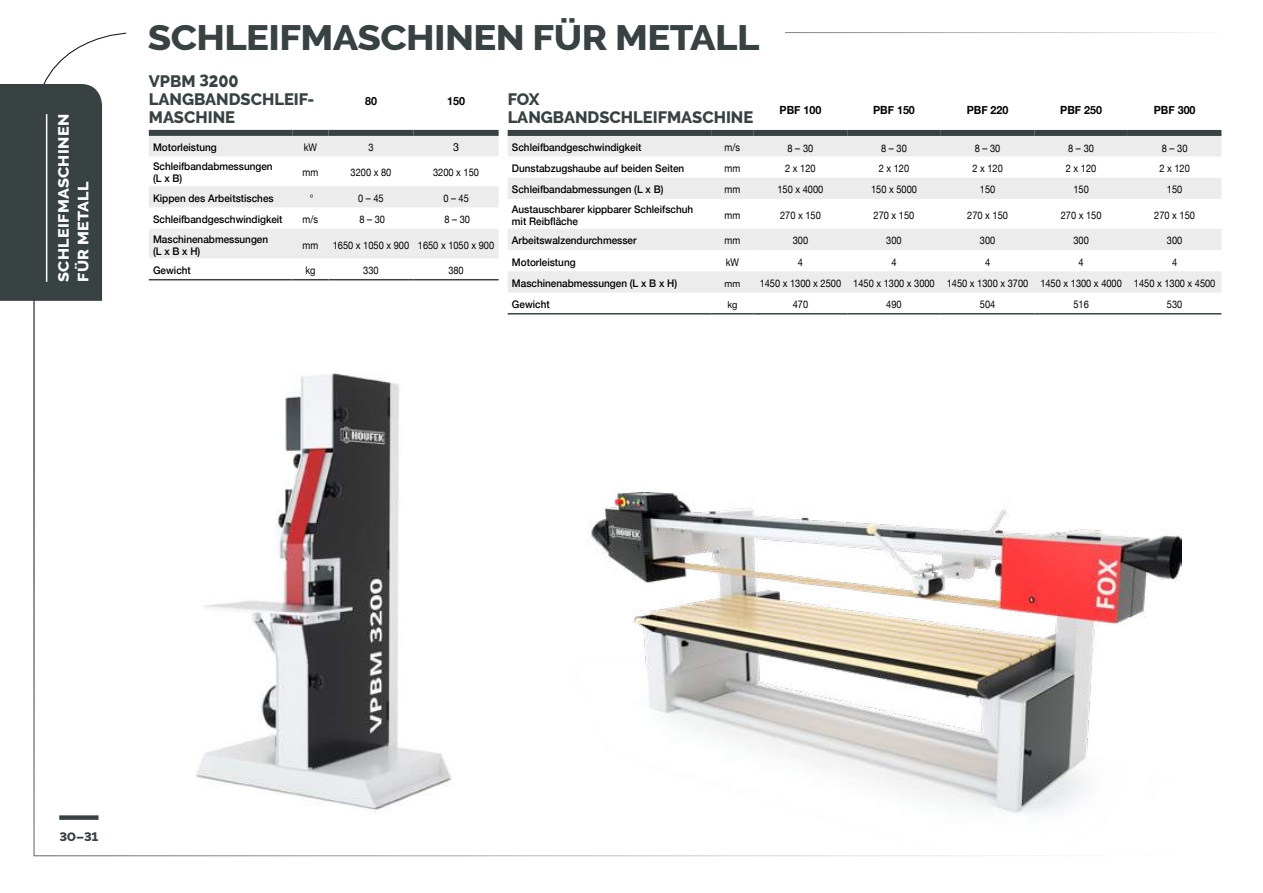
<style>
.page{position:relative;width:1263px;height:893px;background:#fff}
.page>*{position:absolute;margin:0;border:0;box-sizing:border-box;transform-origin:0 0}
.t1{font:800 35.1px "Raleway";letter-spacing:-.015em;color:#384242;scale:1.09 1}
.t2{font:800 16.5px/18px "Raleway";color:#384242}
.t3{font:800 14.85px/19.8px "Raleway";letter-spacing:.02em;color:#fff;scale:1.09 1}
.t4{font:800 12.15px "Raleway";color:#384242;scale:1.09 1}
.t5{font:700 11.25px "Helvetica Neue";color:#000;scale:.95 1}
.t6{font:11.25px "Helvetica Neue";color:#000;scale:.95 1}
.t7{font:500 10.5px/12px "Helvetica Neue";color:#000;scale:.95 1}
.t8{font:10.5px "Helvetica Neue";color:#000;scale:.88 1}
.t9{font:9.45px "Helvetica Neue";color:#000}
.s1{font-size:20.25px}
.s2{font-size:19.8px}
.s3{font-size:11.25px}
</style>
<div class="page">
<div style="left:0;top:84px;width:102px;height:217px;background:#384242"></div>
<div style="left:59px;top:815px;width:40px;height:5px;background:#384242"></div>
<hr style="left:46px;top:114px;width:1px;height:168px;background:#fff">
<svg style="left:149px;top:136px;width:350px;height:122px"></svg>
<div style="left:149px;top:130px;width:143px;height:6px;background:#384242"></div>
<div style="left:292px;top:130px;width:36px;height:6px;background:#384242"></div>
<div style="left:328px;top:130px;width:86px;height:6px;background:#384242"></div>
<div style="left:414px;top:130px;width:85px;height:6px;background:#384242"></div>
<hr style="left:149px;top:279px;width:143px;height:1px;background:#384242">
<hr style="left:292px;top:279px;width:36px;height:1px;background:#384242">
<hr style="left:328px;top:279px;width:86px;height:1px;background:#384242">
<hr style="left:414px;top:279px;width:85px;height:1px;background:#384242">
<svg style="left:508px;top:136px;width:713px;height:157px"></svg>
<div style="left:754px;top:229px;width:467px;height:21px;background:#ececec"></div>
<div style="left:508px;top:130px;width:203px;height:6px;background:#384242"></div>
<div style="left:711px;top:130px;width:43px;height:6px;background:#384242"></div>
<div style="left:754px;top:130px;width:93px;height:6px;background:#384242"></div>
<div style="left:847px;top:130px;width:94px;height:6px;background:#384242"></div>
<div style="left:941px;top:130px;width:93px;height:6px;background:#384242"></div>
<div style="left:1034px;top:130px;width:94px;height:6px;background:#384242"></div>
<div style="left:1128px;top:130px;width:93px;height:6px;background:#384242"></div>
<hr style="left:508px;top:313px;width:203px;height:2px;background:#384242">
<hr style="left:711px;top:313px;width:43px;height:2px;background:#384242">
<hr style="left:754px;top:313px;width:93px;height:2px;background:#384242">
<hr style="left:847px;top:313px;width:94px;height:2px;background:#384242">
<hr style="left:941px;top:313px;width:93px;height:2px;background:#384242">
<hr style="left:1034px;top:313px;width:94px;height:2px;background:#384242">
<hr style="left:1128px;top:313px;width:93px;height:2px;background:#384242">
<img style="left:195px;top:373px;width:257px;height:439px">
<img style="left:590px;top:493px;width:591px;height:320px">
<h3 class="t3" style="left:54px;top:282px;width:155px;rotate:-90deg">SCHLEIFMASCHINEN<br>FÜR METALL</h3>
<h1 class="t1" style="left:148px;top:18px;width:563px">SCHLEIFMASCHINEN FÜR METALL</h1>
<h2 class="t2" style="left:149px;top:72px;width:167px">VPBM 3<span class="s1">2</span><span class="s2">00<br></span>LANGBANDSCHLEIF-<br>MASCHINE</h2>
<p class="t5" style="left:365px;top:92px;width:14px">80</p>
<p class="t5" style="left:447px;top:92px;width:20px">150</p>
<h2 class="t2" style="left:508px;top:90px;width:247px">FOX<br>LANGBANDSCHLEIFMASCHINE</h2>
<p class="t5" style="left:779px;top:101px;width:45px">PBF 100</p>
<p class="t5" style="left:873px;top:101px;width:45px">PBF 150</p>
<p class="t5" style="left:967px;top:101px;width:45px">PBF 220</p>
<p class="t5" style="left:1060px;top:101px;width:45px">PBF 250</p>
<p class="t5" style="left:1154px;top:101px;width:45px">PBF 300</p>
<p class="t7" style="left:153px;top:141px;width:69px">Motorleistung</p>
<p class="t8" style="left:304px;top:140px;width:17px">kW</p>
<p class="t8" style="left:368px;top:140px;width:7px">3</p>
<p class="t6" style="left:453px;top:139px;width:8px">3</p>
<p class="t7" style="left:153px;top:160px;width:127px">Schleifbandabmessungen (L x B)</p>
<p class="t8" style="left:303px;top:165px;width:19px">mm</p>
<p class="t8" style="left:351px;top:165px;width:48px">3200 x 80</p>
<p class="t8" style="left:433px;top:165px;width:54px">3200 x 150</p>
<p class="t7" style="left:153px;top:191px;width:129px">Kippen des Arbeitstisches</p>
<p class="t8" style="left:310px;top:190px;width:6px">°</p>
<p class="t8" style="left:358px;top:191px;width:30px">0 <span class="s3">–</span> 45</p>
<p class="t8" style="left:443px;top:191px;width:30px">0 <span class="s3">–</span> 45</p>
<p class="t7" style="left:153px;top:213px;width:138px">Schleifbandgeschwindigkeit</p>
<p class="t8" style="left:303px;top:212px;width:19px">m/s</p>
<p class="t8" style="left:360px;top:212px;width:30px">8 <span class="s3">–</span> 30</p>
<p class="t8" style="left:445px;top:212px;width:30px">8 <span class="s3">–</span> 30</p>
<p class="t7" style="left:153px;top:232px;width:123px">Maschinenabmessungen (L x B x H)</p>
<p class="t8" style="left:303px;top:237px;width:19px">mm</p>
<p class="t8" style="left:333px;top:237px;width:185px">1650 x 1050 x 900 1650 x 1050 x 900</p>
<p class="t7" style="left:153px;top:263px;width:41px">Gewicht</p>
<p class="t8" style="left:305px;top:262px;width:13px">kg</p>
<p class="t8" style="left:363px;top:262px;width:19px">330</p>
<p class="t8" style="left:448px;top:262px;width:19px">380</p>
<p class="t7" style="left:512px;top:141px;width:138px">Schleifbandgeschwindigkeit</p>
<p class="t8" style="left:725px;top:140px;width:19px">m/s</p>
<p class="t8" style="left:788px;top:140px;width:31px">8 <span class="s3">–</span> 30</p>
<p class="t8" style="left:881px;top:140px;width:31px">8 <span class="s3">–</span> 30</p>
<p class="t8" style="left:975px;top:140px;width:31px">8 <span class="s3">–</span> 30</p>
<p class="t8" style="left:1068px;top:140px;width:31px">8 <span class="s3">–</span> 30</p>
<p class="t8" style="left:1162px;top:140px;width:31px">8 <span class="s3">–</span> 30</p>
<p class="t7" style="left:512px;top:162px;width:183px">Dunstabzugshaube auf beiden Seiten</p>
<p class="t8" style="left:724px;top:161px;width:19px">mm</p>
<p class="t8" style="left:785px;top:161px;width:36px">2 x 120</p>
<p class="t8" style="left:879px;top:161px;width:36px">2 x 120</p>
<p class="t8" style="left:972px;top:161px;width:36px">2 x 120</p>
<p class="t8" style="left:1066px;top:161px;width:36px">2 x 120</p>
<p class="t8" style="left:1159px;top:161px;width:36px">2 x 120</p>
<p class="t7" style="left:512px;top:183px;width:161px">Schleifbandabmessungen (L x B)</p>
<p class="t8" style="left:724px;top:182px;width:19px">mm</p>
<p class="t8" style="left:777px;top:182px;width:54px">150 x 4000</p>
<p class="t8" style="left:871px;top:182px;width:54px">150 x 5000</p>
<p class="t8" style="left:980px;top:182px;width:19px">150</p>
<p class="t8" style="left:1073px;top:182px;width:19px">150</p>
<p class="t8" style="left:1167px;top:182px;width:19px">150</p>
<p class="t7" style="left:512px;top:202px;width:192px">Austauschbarer kippbarer Schleifschuh mit Reibfläche</p>
<p class="t8" style="left:724px;top:208px;width:19px">mm</p>
<p class="t8" style="left:780px;top:208px;width:48px">270 x 150</p>
<p class="t8" style="left:874px;top:208px;width:48px">270 x 150</p>
<p class="t8" style="left:967px;top:208px;width:48px">270 x 150</p>
<p class="t8" style="left:1061px;top:208px;width:48px">270 x 150</p>
<p class="t8" style="left:1154px;top:208px;width:48px">270 x 150</p>
<p class="t7" style="left:512px;top:234px;width:133px">Arbeitswalzendurchmesser</p>
<p class="t8" style="left:724px;top:233px;width:19px">mm</p>
<p class="t8" style="left:793px;top:233px;width:19px">300</p>
<p class="t8" style="left:886px;top:233px;width:19px">300</p>
<p class="t8" style="left:980px;top:233px;width:19px">300</p>
<p class="t8" style="left:1073px;top:233px;width:19px">300</p>
<p class="t8" style="left:1167px;top:233px;width:19px">300</p>
<p class="t7" style="left:512px;top:255px;width:69px">Motorleistung</p>
<p class="t8" style="left:726px;top:254px;width:17px">kW</p>
<p class="t8" style="left:798px;top:254px;width:7px">4</p>
<p class="t8" style="left:891px;top:254px;width:7px">4</p>
<p class="t8" style="left:985px;top:254px;width:7px">4</p>
<p class="t8" style="left:1078px;top:254px;width:7px">4</p>
<p class="t8" style="left:1172px;top:254px;width:7px">4</p>
<p class="t7" style="left:512px;top:276px;width:175px">Maschinenabmessungen (L x B x H)</p>
<p class="t9" style="left:724px;top:277px;width:17px">mm</p>
<p class="t8" style="left:760px;top:276px;width:519px">1450 x 1300 x 2500 1450 x 1300 x 3000 1450 x 1300 x 3700 1450 x 1300 x 4000 1450 x 1300 x 4500</p>
<p class="t7" style="left:512px;top:297px;width:41px">Gewicht</p>
<p class="t9" style="left:727px;top:298px;width:12px">kg</p>
<p class="t8" style="left:793px;top:296px;width:19px">470</p>
<p class="t8" style="left:886px;top:296px;width:19px">490</p>
<p class="t8" style="left:980px;top:296px;width:19px">504</p>
<p class="t8" style="left:1073px;top:296px;width:19px">516</p>
<p class="t8" style="left:1167px;top:296px;width:19px">530</p>
<p class="t4" style="left:59px;top:830px;width:37px">30–31</p>
</div>
